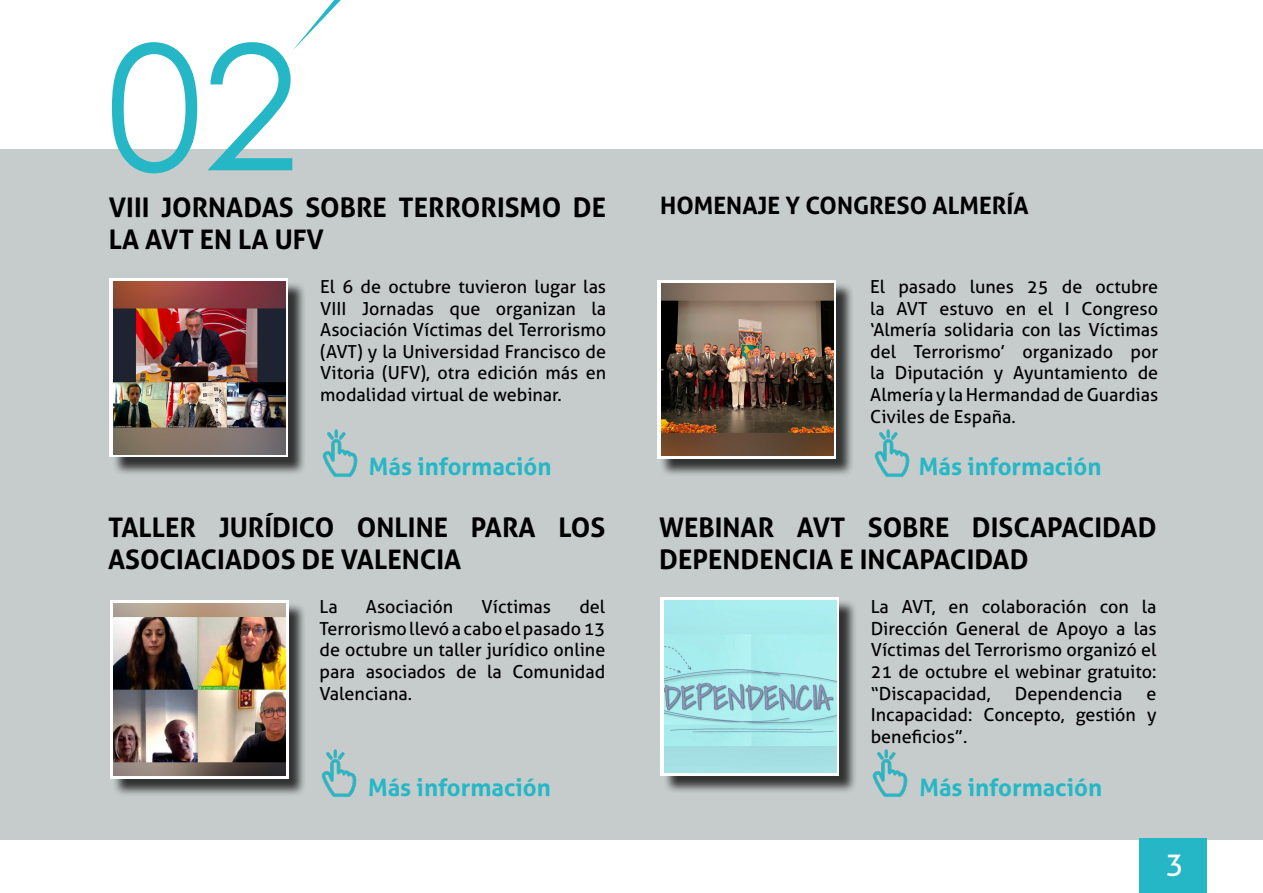
<style>
.page{position:relative;width:1263px;height:893px;background:#fff}
.page>*{position:absolute;margin:0;border:0;box-sizing:border-box;transform-origin:0 0}
.t1{font:174px "Century Gothic";color:#25b7c6}
.t2{font:30px "Aller";color:#fff}
.t3{font:700 27px/32.4px "Aller";color:#000}
.t4{font:700 24px "Aller";color:#25b7c6}
.t5{font:700 24px "Aller";color:#000}
.t6{font:18px/21.6px "Aller";color:#000;text-align:justify}
</style>
<div class="page">
<div style="left:0;top:150px;width:1263px;height:690px;background:#c5cccb"></div>
<div style="left:1139px;top:839px;width:68px;height:54px;background:#25b7c6"></div>
<svg style="left:293px;top:0;width:48px;height:50px"></svg>
<div style="left:659px;top:282px;width:195px;height:195px;background:#000;opacity:.75"></div>
<svg style="left:657px;top:280px;width:179px;height:179px;background:#e3e1de"></svg>
<img style="left:662px;top:283px;width:171px;height:173px">
<img style="left:874px;top:429px;width:36px;height:48px">
<div style="left:112px;top:281px;width:195px;height:195px;background:#000;opacity:.75"></div>
<svg style="left:110px;top:279px;width:178px;height:178px;background:#e9e1e0"></svg>
<img style="left:322px;top:429px;width:36px;height:48px">
<img style="left:113px;top:282px;width:173px;height:172px">
<img style="left:321px;top:749px;width:36px;height:48px">
<div style="left:112px;top:602px;width:195px;height:195px;background:#000;opacity:.75"></div>
<div style="left:110px;top:600px;width:178px;height:178px;background:#fff"></div>
<img style="left:113px;top:603px;width:173px;height:173px">
<div style="left:663px;top:599px;width:194px;height:195px;background:#000;opacity:.75"></div>
<div style="left:660px;top:597px;width:179px;height:178px;background:#fff"></div>
<img style="left:664px;top:600px;width:172px;height:173px">
<img style="left:872px;top:749px;width:36px;height:48px">
<h1 class="t1" style="left:106px;top:-14px;width:194px">0 2</h1>
<h3 class="t3" style="left:109px;top:191px;width:499px">VIII JORNADAS SOBRE TERRORISMO DE<br>LA AVT EN LA UFV</h3>
<p class="t6" style="left:320px;top:276px;width:287px">El 6 de octubre tuvieron lugar las VIII Jornadas que organizan la Asociación Víctimas del Terrorismo (AVT) y la Universidad Francisco de Vitoria (UFV), otra edición más en modalidad virtual de webinar.</p>
<h3 class="t4" style="left:369px;top:452px;width:184px">Más información</h3>
<h3 class="t3" style="left:108px;top:511px;width:499px">TALLER JURÍDICO ONLINE PARA LOS<br>ASOCIACIADOS DE VALENCIA</h3>
<p class="t6" style="left:319px;top:596px;width:20px">La</p>
<p class="t6" style="left:366px;top:596px;width:89px">Asociación</p>
<p class="t6" style="left:481px;top:596px;width:71px">Víctimas</p>
<p class="t6" style="left:319px;top:596px;width:287px;text-indent:260px">del Terrorismo llevó a cabo el pasado 13 de octubre un taller jurídico online para asociados de la Comunidad Valenciana.</p>
<h3 class="t4" style="left:368px;top:772px;width:184px">Más información</h3>
<h3 class="t5" style="left:660px;top:191px;width:370px">HOMENAJE Y CONGRESO ALMERÍA</h3>
<p class="t6" style="left:870px;top:276px;width:289px">El pasado lunes 25 de octubre la AVT estuvo en el I Congreso ‘Almería solidaria con las Víctimas del Terrorismo’ organizado por la Diputación y Ayuntamiento de Almería y la Hermandad de Guardias Civiles de España.</p>
<h3 class="t4" style="left:919px;top:452px;width:184px">Más información</h3>
<h3 class="t3" style="left:659px;top:511px;width:499px">WEBINAR AVT SOBRE DISCAPACIDAD<br>DEPENDENCIA E INCAPACIDAD</h3>
<p class="t6" style="left:871px;top:596px;width:287px">La AVT, en colaboración con la Dirección General de Apoyo a las Víctimas del Terrorismo organizó el 21 de octubre el webinar gratuito: “Discapacidad,</p>
<p class="t6" style="left:1015px;top:682px;width:109px">Dependencia</p>
<p class="t6" style="left:871px;top:682px;width:287px;text-indent:276px">e Incapacidad: Concepto, gestión y beneficios”.</p>
<h3 class="t4" style="left:919px;top:772px;width:184px">Más información</h3>
<h2 class="t2" style="left:1166px;top:846px;width:19px">3</h2>
</div>
